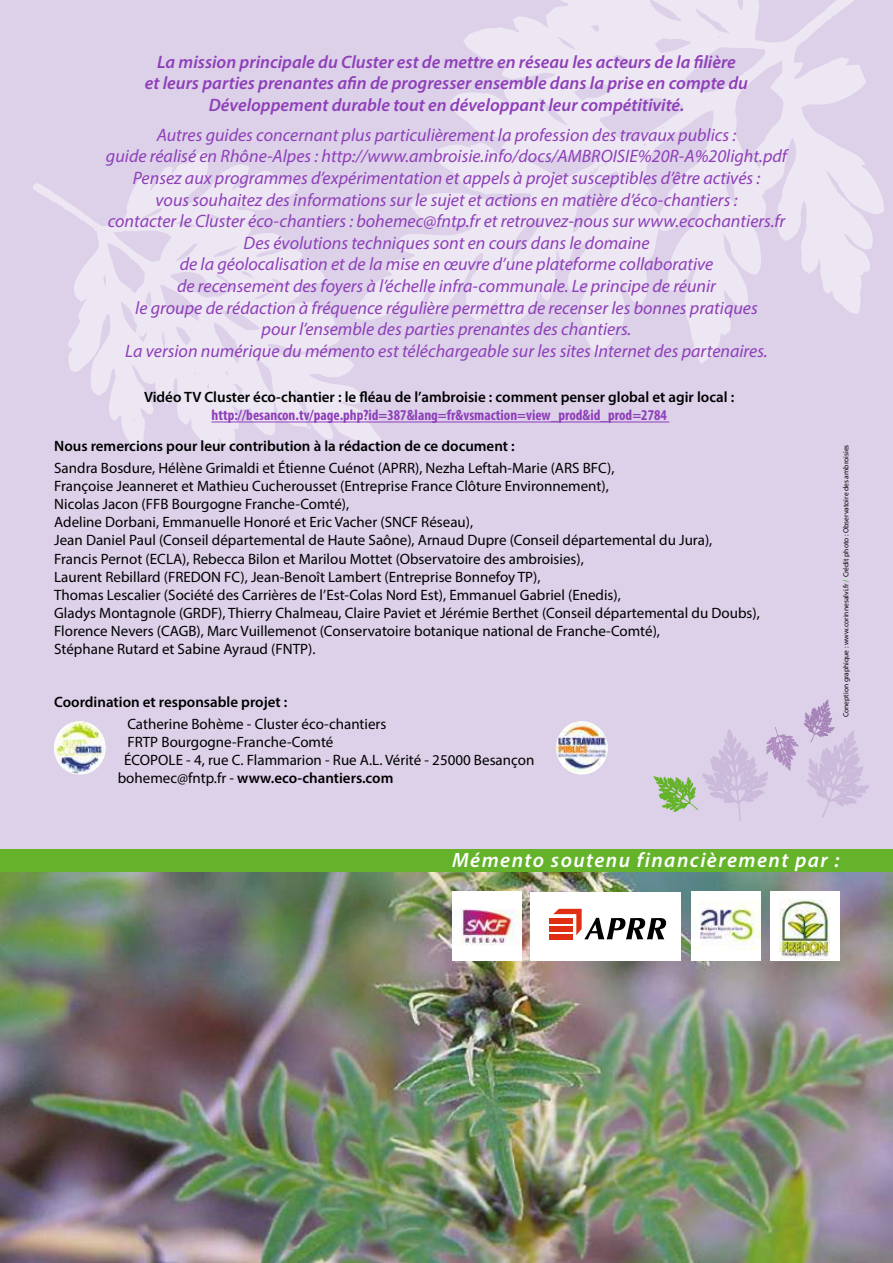
<style>
.page{position:relative;width:893px;height:1263px;background:#fff}
.page>*{position:absolute;margin:0;border:0;box-sizing:border-box;transform-origin:0 0}
.t1{font:italic 600 20.85px "Myriad Pro";letter-spacing:.07em;color:#fff}
.t2{font:italic 18px/21.6px "Myriad Pro";color:#8f3fb9;text-align:center}
.t3{font:italic 600 18px/21.6px "Myriad Pro";color:#8f3fb9;text-align:center}
.t4{font:15px/18px "Myriad Pro";color:#000}
.t5{font:600 15px "Myriad Pro";color:#000}
.t6{font:700 condensed 15px "Myriad Pro";color:#8f3fb9}
.t7{font:7.5px "Myriad Pro";color:#000}
.s1{font-weight:400}
.s2{font-weight:700;font-stretch:condensed;color:#40b312}
</style>
<div class="page">
<img style="left:0;top:871px;width:892px;height:392px">
<div style="left:0;top:0;width:892px;height:860px;background:#dcd1e9"></div>
<div style="left:0;top:849px;width:892px;height:22px;background:#64b32b"></div>
<svg style="left:33px;top:152px;width:348px;height:298px;fill:#e7e0f0"></svg>
<svg style="left:654px;top:699px;width:215px;height:122px"></svg>
<svg style="left:355px;top:0;width:529px;height:364px;fill:#e8e0f0"></svg>
<hr style="left:211px;top:422px;width:458px;height:1px;background:#8f3fb9">
<img style="left:54px;top:721px;width:52px;height:53px">
<img style="left:556px;top:721px;width:51px;height:51px">
<img style="left:452px;top:891px;width:69px;height:69px">
<div style="left:691px;top:891px;width:69px;height:69px;background:#fff"></div>
<img style="left:691px;top:901px;width:69px;height:49px">
<div style="left:770px;top:891px;width:69px;height:69px;background:#fff"></div>
<img style="left:780px;top:899px;width:50px;height:61px">
<div style="left:530px;top:892px;width:151px;height:69px;background:#fff"></div>
<svg style="left:553px;top:909px;width:113px;height:30px"></svg>
<div style="left:549px;top:934px;width:23px;height:5px;background:#e02e12"></div>
<div style="left:549px;top:918px;width:23px;height:5px;background:#e02e12"></div>
<div style="left:549px;top:926px;width:23px;height:5px;background:#e02e12"></div>
<p class="t3" style="left:145px;top:50px;width:605px">La mission principale du Cluster est de mettre en réseau les acteurs de la filière<br>et leurs parties prenantes afin de progresser ensemble dans la prise en compte du<br>Développement durable tout en développant leur compétitivité.</p>
<p class="t2" style="left:106px;top:124px;width:683px">Autres guides concernant plus particulièrement la profession des travaux publics :<br>guide réalisé en Rhône-Alpes : http://www.ambroisie.info/docs/AMBROISIE%20R-A%20light.pdf Pensez aux programmes d’expérimentation et appels à projet susceptibles d’être activés :<br>vous souhaitez des informations sur le sujet et actions en matière d’éco-chantiers :<br>contacter le Cluster éco-chantiers : bohemec@fntp.fr et retrouvez-nous sur www.ecochantiers.fr Des évolutions techniques sont en cours dans le domaine<br>de la géolocalisation et de la mise en œuvre d’une plateforme collaborative<br>de recensement des foyers à l’échelle infra-communale. Le principe de réunir<br>le groupe de rédaction à fréquence régulière permettra de recenser les bonnes pratiques<br>pour l’ensemble des parties prenantes des chantiers.<br>La version numérique du mémento est téléchargeable sur les sites Internet des partenaires.</p>
<p class="t5" style="left:144px;top:388px;width:592px">Vidéo TV Cluster éco-chantier : le fléau de l’ambroisie : comment penser global et agir local :</p>
<p class="t6" style="left:211px;top:406px;width:457px">http://besancon.tv/page.php?id=387&amp;lang=fr&amp;vsmaction=view_prod&amp;id_prod=2784</p>
<p class="t5" style="left:54px;top:437px;width:462px">Nous remercions pour leur contribution à la rédaction de ce document :</p>
<p class="t4" style="left:54px;top:459px;width:707px">Sandra Bosdure, Hélène Grimaldi et Étienne Cuénot (APRR), Nezha Leftah-Marie (ARS BFC),<br>Françoise Jeanneret et Mathieu Cucherousset (Entreprise France Clôture Environnement),<br>Nicolas Jacon (FFB Bourgogne Franche-Comté),<br>Adeline Dorbani, Emmanuelle Honoré et Eric Vacher (SNCF Réseau),<br>Jean Daniel Paul (Conseil départemental de Haute Saône), Arnaud Dupre (Conseil départemental du Jura),<br>Francis Pernot (ECLA), Rebecca Bilon et Marilou Mottet (Observatoire des ambroisies),<br>Laurent Rebillard (FREDON FC), Jean-Benoît Lambert (Entreprise Bonnefoy TP),<br>Thomas Lescalier (Société des Carrières de l’Est-Colas Nord Est), Emmanuel Gabriel (Enedis),<br>Gladys Montagnole (GRDF), Thierry Chalmeau, Claire Paviet et Jérémie Berthet (Conseil départemental du Doubs), Florence Nevers (CAGB), Marc Vuillemenot (Conservatoire botanique national de Franche-Comté),<br>Stéphane Rutard et Sabine Ayraud (FNTP).</p>
<p class="t5" style="left:54px;top:692px;width:235px">Coordination et responsable projet :</p>
<p class="t4" style="left:127px;top:714px;width:261px">Catherine Bohème - Cluster éco-chantiers</p>
<p class="t4" style="left:127px;top:732px;width:208px">FRTP Bourgogne-Franche-Comté</p>
<p class="t4" style="left:124px;top:750px;width:412px">ÉCOPOLE - 4, rue C. Flammarion - Rue A.L. Vérité - 25000 Besançon</p>
<p class="t5" style="left:118px;top:768px;width:277px"><span class="s1">bohemec@fntp.fr -</span> www.eco-chantiers.com</p>
<p class="t7" style="left:841px;top:717px;width:274px;rotate:-90deg">Coneption graphique : www.corinnesalvi.fr <span class="s2">/</span> Crédit photo : Observatoire des ambroisies</p>
<h1 class="t1" style="left:452px;top:846px;width:389px">Mémento soutenu financièrement par :</h1>
</div>
